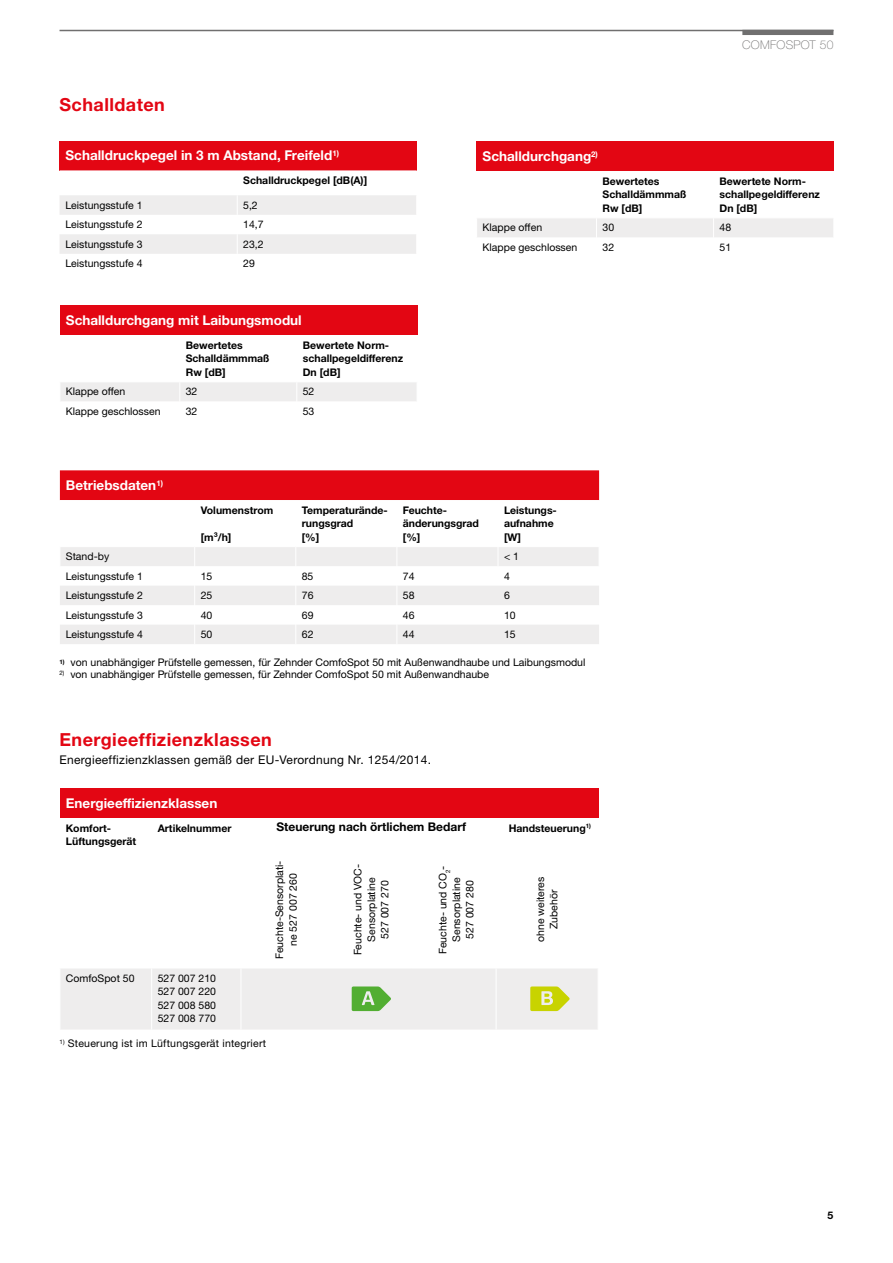
<style>
.page{position:relative;width:893px;height:1263px;background:#fff}
.page>*{position:absolute;margin:0;border:0;box-sizing:border-box;transform-origin:0 0}
.t1{font:700 18px "Helvetica Neue LTW1 G";letter-spacing:.025em;color:#e30613}
.t2{font:700 13.5px "Helvetica Neue LTW1 G";color:#fff}
.t3{font:12px "Helvetica Neuefor Zehnder";letter-spacing:.025em;color:#000}
.t4{font:700 12px "Helvetica Neue LTW1 G";color:#000}
.t5{font:100 12px "Helvetica Neue LTW1 G";letter-spacing:.025em;color:#706f6f}
.t6{font:10.5px/13.5px "Helvetica Neuefor Zehnder";color:#000;text-align:center}
.t7{font:700 10.5px/13.5px "Helvetica Neue LTW1 G";color:#000}
.t8{font:10.5px "Helvetica Neuefor Zehnder";letter-spacing:.025em;color:#000}
</style>
<div class="page">
<hr style="left:60px;top:30px;width:773px;height:1px;background:#706f6f">
<div style="left:742px;top:30px;width:91px;height:5px;background:#706f6f"></div>
<div style="left:477px;top:142px;width:357px;height:29px;background:#e30613"></div>
<div style="left:477px;top:218px;width:356px;height:19px;background:#eeeded"></div>
<div style="left:60px;top:141px;width:357px;height:29px;background:#e30613"></div>
<svg style="left:60px;top:170px;width:357px;height:84px"></svg>
<div style="left:60px;top:306px;width:357px;height:29px;background:#e30613"></div>
<div style="left:60px;top:382px;width:357px;height:19px;background:#eeeded"></div>
<div style="left:60px;top:470px;width:539px;height:30px;background:#e30613"></div>
<svg style="left:60px;top:547px;width:539px;height:97px"></svg>
<div style="left:60px;top:788px;width:538px;height:30px;background:#e30613"></div>
<div style="left:60px;top:969px;width:538px;height:60px;background:#eeeded"></div>
<h1 class="t1" style="left:60px;top:93px;width:107px">Schalldaten</h1>
<p class="t2" style="left:66px;top:147px;width:275px">Schalldruckpegel in 3 m Abstand, Freifeld<sup>1)</sup></p>
<p class="t7" style="left:243px;top:173px;width:126px">Schalldruckpegel [dB(A)]</p>
<p class="t6" style="left:66px;top:198px;width:79px">Leistungsstufe 1</p>
<p class="t6" style="left:243px;top:198px;width:16px">5,2</p>
<p class="t6" style="left:66px;top:218px;width:79px">Leistungsstufe 2</p>
<p class="t6" style="left:243px;top:218px;width:22px">14,7</p>
<p class="t6" style="left:66px;top:237px;width:79px">Leistungsstufe 3</p>
<p class="t6" style="left:243px;top:237px;width:22px">23,2</p>
<p class="t6" style="left:66px;top:257px;width:79px">Leistungsstufe 4</p>
<p class="t6" style="left:243px;top:257px;width:13px">29</p>
<p class="t2" style="left:66px;top:312px;width:237px">Schalldurchgang mit Laibungsmodul</p>
<p class="t7" style="left:186px;top:338px;width:85px">Bewertetes<br>Schalldämmmaß<br>Rw [dB]</p>
<p class="t7" style="left:303px;top:338px;width:102px">Bewertete Norm&shy;schallpegeldifferenz<br>Dn [dB]</p>
<p class="t6" style="left:66px;top:385px;width:61px">Klappe offen</p>
<p class="t6" style="left:186px;top:385px;width:13px">32</p>
<p class="t6" style="left:303px;top:385px;width:13px">52</p>
<p class="t6" style="left:66px;top:404px;width:96px">Klappe geschlossen</p>
<p class="t6" style="left:186px;top:404px;width:13px">32</p>
<p class="t6" style="left:303px;top:404px;width:13px">53</p>
<p class="t2" style="left:66px;top:477px;width:99px">Betriebsdaten<sup>1)</sup></p>
<p class="t2" style="left:483px;top:148px;width:117px">Schalldurchgang<sup>2)</sup></p>
<p class="t5" style="left:742px;top:37px;width:93px">COMFOSPOT 50</p>
<p class="t7" style="left:602px;top:174px;width:85px">Bewertetes<br>Schalldämmmaß<br>Rw [dB]</p>
<p class="t7" style="left:719px;top:174px;width:102px">Bewertete Norm&shy;schallpegeldifferenz<br>Dn [dB]</p>
<p class="t6" style="left:483px;top:221px;width:61px">Klappe offen</p>
<p class="t6" style="left:602px;top:221px;width:13px">30</p>
<p class="t6" style="left:719px;top:221px;width:13px">48</p>
<p class="t6" style="left:483px;top:240px;width:96px">Klappe geschlossen</p>
<p class="t6" style="left:602px;top:240px;width:13px">32</p>
<p class="t6" style="left:719px;top:240px;width:13px">51</p>
<p class="t7" style="left:201px;top:503px;width:74px">Volumenstrom</p>
<p class="t7" style="left:201px;top:530px;width:32px">[m³/h]</p>
<p class="t7" style="left:302px;top:503px;width:88px">Temperaturände&shy;rungsgrad<br>[%]</p>
<p class="t7" style="left:403px;top:503px;width:78px">Feuchte&shy;änderungsgrad [%]</p>
<p class="t7" style="left:504px;top:503px;width:53px">Leistungs&shy;aufnahme [W]</p>
<p class="t6" style="left:66px;top:550px;width:45px">Stand-by</p>
<p class="t6" style="left:504px;top:550px;width:17px">&lt; 1</p>
<p class="t6" style="left:66px;top:569px;width:79px">Leistungsstufe 1</p>
<p class="t6" style="left:201px;top:569px;width:13px">15</p>
<p class="t6" style="left:302px;top:569px;width:13px">85</p>
<p class="t6" style="left:403px;top:569px;width:13px">74</p>
<p class="t6" style="left:504px;top:569px;width:7px">4</p>
<p class="t6" style="left:66px;top:589px;width:79px">Leistungsstufe 2</p>
<p class="t6" style="left:201px;top:589px;width:13px">25</p>
<p class="t6" style="left:302px;top:589px;width:13px">76</p>
<p class="t6" style="left:403px;top:589px;width:13px">58</p>
<p class="t6" style="left:504px;top:589px;width:7px">6</p>
<p class="t6" style="left:66px;top:608px;width:79px">Leistungsstufe 3</p>
<p class="t6" style="left:201px;top:608px;width:13px">40</p>
<p class="t6" style="left:302px;top:608px;width:13px">69</p>
<p class="t6" style="left:403px;top:608px;width:13px">46</p>
<p class="t6" style="left:504px;top:608px;width:13px">10</p>
<p class="t6" style="left:66px;top:628px;width:79px">Leistungsstufe 4</p>
<p class="t6" style="left:201px;top:628px;width:13px">50</p>
<p class="t6" style="left:302px;top:628px;width:13px">62</p>
<p class="t6" style="left:403px;top:628px;width:13px">44</p>
<p class="t6" style="left:504px;top:628px;width:13px">15</p>
<p class="t6" style="left:60px;top:655px;width:527px"><sup>1)</sup> von unabhängiger Prüfstelle gemessen, für Zehnder ComfoSpot 50 mit Außenwandhaube und Laibungsmodul</p>
<p class="t6" style="left:60px;top:668px;width:431px"><sup>2)</sup> von unabhängiger Prüfstelle gemessen, für Zehnder ComfoSpot 50 mit Außenwandhaube</p>
<h1 class="t1" style="left:60px;top:729px;width:214px">Energieeffizienzklassen</h1>
<p class="t3" style="left:60px;top:753px;width:373px">Energieeffizienzklassen gemäß der EU-Verordnung Nr. 1254/2014.</p>
<p class="t2" style="left:66px;top:795px;width:153px">Energieeffizienzklassen</p>
<p class="t7" style="left:66px;top:821px;width:72px">Komfort-<br>Lüftungsgerät</p>
<p class="t7" style="left:158px;top:821px;width:75px">Artikelnummer</p>
<p class="t4" style="left:277px;top:819px;width:191px">Steuerung nach örtlichem Bedarf</p>
<p class="t7" style="left:509px;top:821px;width:84px">Handsteuerung<sup>1)</sup></p>
<p class="t6" style="left:273px;top:959px;width:100px;rotate:-90deg">Feuchte-Sensorplati&shy;ne 527 007 260</p>
<p class="t6" style="left:351px;top:955px;width:93px;rotate:-90deg">Feuchte- und VOC-<br>Sensorplatine<br>527 007 270</p>
<p class="t6" style="left:436px;top:954px;width:90px;rotate:-90deg">Feuchte- und CO<sub>2</sub>-<br>Sensorplatine<br>527 007 280</p>
<p class="t6" style="left:534px;top:942px;width:67px;rotate:-90deg">ohne weiteres<br>Zubehör</p>
<p class="t6" style="left:66px;top:971px;width:70px">ComfoSpot 50</p>
<p class="t6" style="left:158px;top:971px;width:60px;text-align:justify">527 007 210<br>527 007 220<br>527 008 580<br>527 008 770</p>
<p class="t8" style="left:60px;top:1037px;width:208px"><sup>1)</sup> Steuerung ist im Lüftungsgerät integriert</p>
<p class="t7" style="left:828px;top:1209px;width:7px">5</p>
</div>
